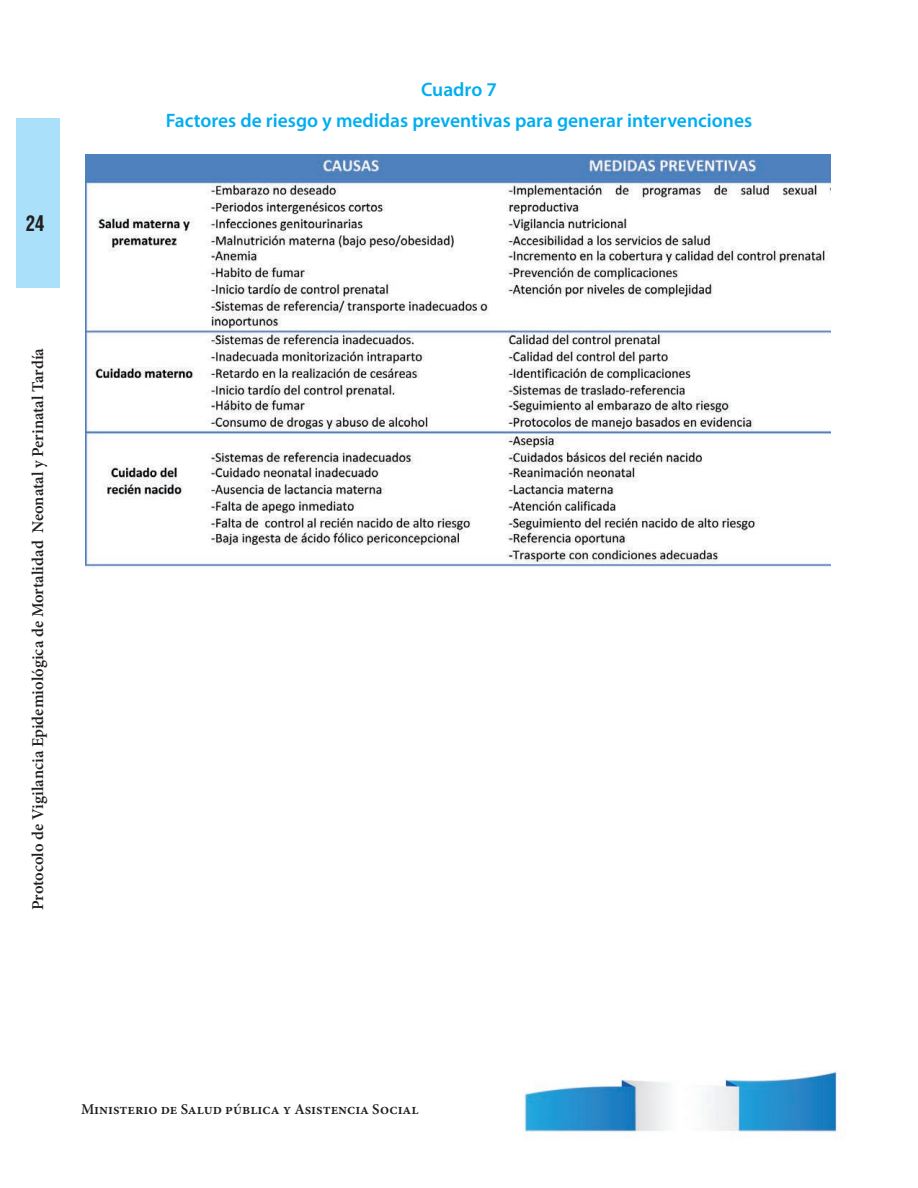
<style>
.page{position:relative;width:918px;height:1188px;background:#fff}
.page>*{position:absolute;margin:0;border:0;box-sizing:border-box;transform-origin:0 0}
.t1{font:700 condensed 21px "Arena";color:#231f20;scale:.9 1}
.t2{font:600 19.5px/31.5px "Myriad Pro";color:#00aeef;text-align:center}
.t3{font:600 16.5px "Minion Pro";letter-spacing:-.01em;color:#231f20}
.t4{font:600 15px "Minion Pro";color:#231f20}
</style>
<div class="page">
<div style="left:16px;top:119px;width:44px;height:169px;background:#aae0f9"></div>
<img style="left:522px;top:1071px;width:316px;height:62px">
<img style="left:85px;top:154px;width:745px;height:414px">
<p class="t1" style="left:26px;top:211px;width:23px">24</p>
<p class="t3" style="left:26px;top:910px;width:564px;rotate:-90deg">Protocolo de Vigilancia Epidemiológica de Mortalidad Neonatal y Perinatal Tardía</p>
<p class="t2" style="left:166px;top:73px;width:588px">Cuadro 7<br>Factores de riesgo y medidas preventivas para generar intervenciones</p>
<p class="t4" style="left:81px;top:1099px;width:339px">Ministerio de Salud pública y Asistencia Social</p>
</div>
